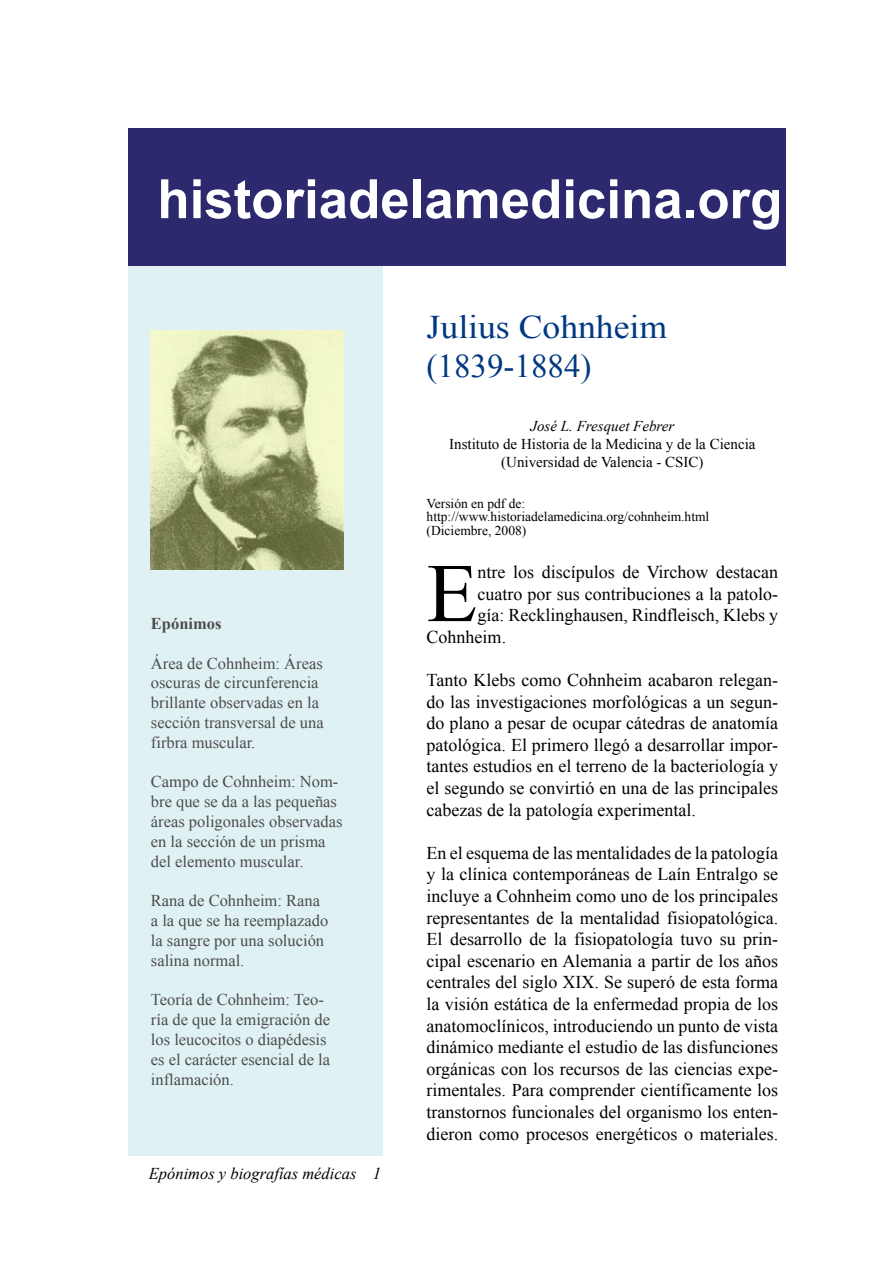
<style>
.page{position:relative;width:893px;height:1263px;background:#fff}
.page>*{position:absolute;margin:0;border:0;box-sizing:border-box;transform-origin:0 0}
.t1{font:83.25px "Times New Roman";color:#000}
.t2{font:700 54.3px "Arial";color:#fff}
.t3{font:33px/39.6px "Times New Roman";color:#003882;scale:1.08 1}
.t4{font:18px/21.6px "Times New Roman";color:#000;text-align:justify}
.t5{font:16.5px/19.8px "Times New Roman";color:#4c4c4c}
.t6{font:italic 16.5px "Times New Roman";color:#000}
.t7{font:700 16.5px "Times New Roman";color:#4c4c4c}
.t8{font:15px/18px "Times New Roman";color:#000;text-align:center}
.t9{font:italic 15px "Times New Roman";color:#000}
.t10{font:13.5px/13.5px "Times New Roman";color:#000}
</style>
<div class="page">
<div style="left:128px;top:128px;width:255px;height:1028px;background:#e0f1f4"></div>
<div style="left:128px;top:128px;width:658px;height:138px;background:#2c296f"></div>
<img style="left:151px;top:330px;width:192px;height:240px">
<h2 class="t2" style="left:157px;top:163px;width:626px">historiadelamedicina.org</h2>
<p class="t7" style="left:151px;top:612px;width:72px">Epónimos</p>
<p class="t5" style="left:151px;top:653px;width:174px">Área de Cohnheim: Áreas oscuras de circunferencia brillante observadas en la sección transversal de una firbra muscular.</p>
<p class="t5" style="left:151px;top:772px;width:193px">Campo de Cohnheim: Nom&shy;bre que se da a las pequeñas áreas poligonales observadas en la sección de un prisma del elemento muscular.</p>
<p class="t5" style="left:151px;top:891px;width:179px">Rana de Cohnheim: Rana a la que se ha reemplazado la sangre por una solución salina normal.</p>
<p class="t5" style="left:151px;top:990px;width:181px">Teoría de Cohnheim: Teo&shy;ría de que la emigración de los leucocitos o diapédesis es el carácter esencial de la inflamación.</p>
<p class="t6" style="left:149px;top:1162px;width:209px">Epónimos y biografías médicas</p>
<h3 class="t3" style="left:427px;top:306px;width:224px">Julius Cohnheim (1839-1884)</h3>
<p class="t9" style="left:530px;top:416px;width:145px">José L. Fresquet Febrer</p>
<p class="t8" style="left:449px;top:435px;width:308px">Instituto de Historia de la Medicina y de la Ciencia (Universidad de Valencia - CSIC)</p>
<p class="t10" style="left:427px;top:496px;width:284px">Versión en pdf de: http://www.historiadelamedicina.org/cohnheim.html (Diciembre, 2008)</p>
<h1 class="t1" style="left:427px;top:537px;width:52px">E</h1>
<p class="t4" style="left:477px;top:561px;width:302px">ntre los discípulos de Virchow destacan</p>
<p class="t4" style="left:477px;top:582px;width:302px">cuatro por sus contribuciones a la patolo-</p>
<p class="t4" style="left:477px;top:604px;width:302px">gía: Recklinghausen, Rindfleisch, Klebs y</p>
<p class="t4" style="left:427px;top:626px;width:81px">Cohnheim.</p>
<p class="t4" style="left:427px;top:669px;width:353px">Tanto Klebs como Cohnheim acabaron relegan&shy;do las investigaciones morfológicas a un segun&shy;do plano a pesar de ocupar cátedras de anatomía patológica. El primero llegó a desarrollar impor&shy;tantes estudios en el terreno de la bacteriología y el segundo se convirtió en una de las principales cabezas de la patología experimental.</p>
<p class="t4" style="left:427px;top:842px;width:353px">En el esquema de las mentalidades de la patología y la clínica contemporáneas de Laín Entralgo se incluye a Cohnheim como uno de los principales representantes de la mentalidad fisiopatológica.<br>El desarrollo de la fisiopatología tuvo su prin&shy;cipal escenario en Alemania a partir de los años centrales del siglo XIX. Se superó de esta forma la visión estática de la enfermedad propia de los anatomoclínicos, introduciendo un punto de vista dinámico mediante el estudio de las disfunciones orgánicas con los recursos de las ciencias expe&shy;rimentales. Para comprender científicamente los transtornos funcionales del organismo los enten&shy;dieron como procesos energéticos o materiales.</p>
</div>
